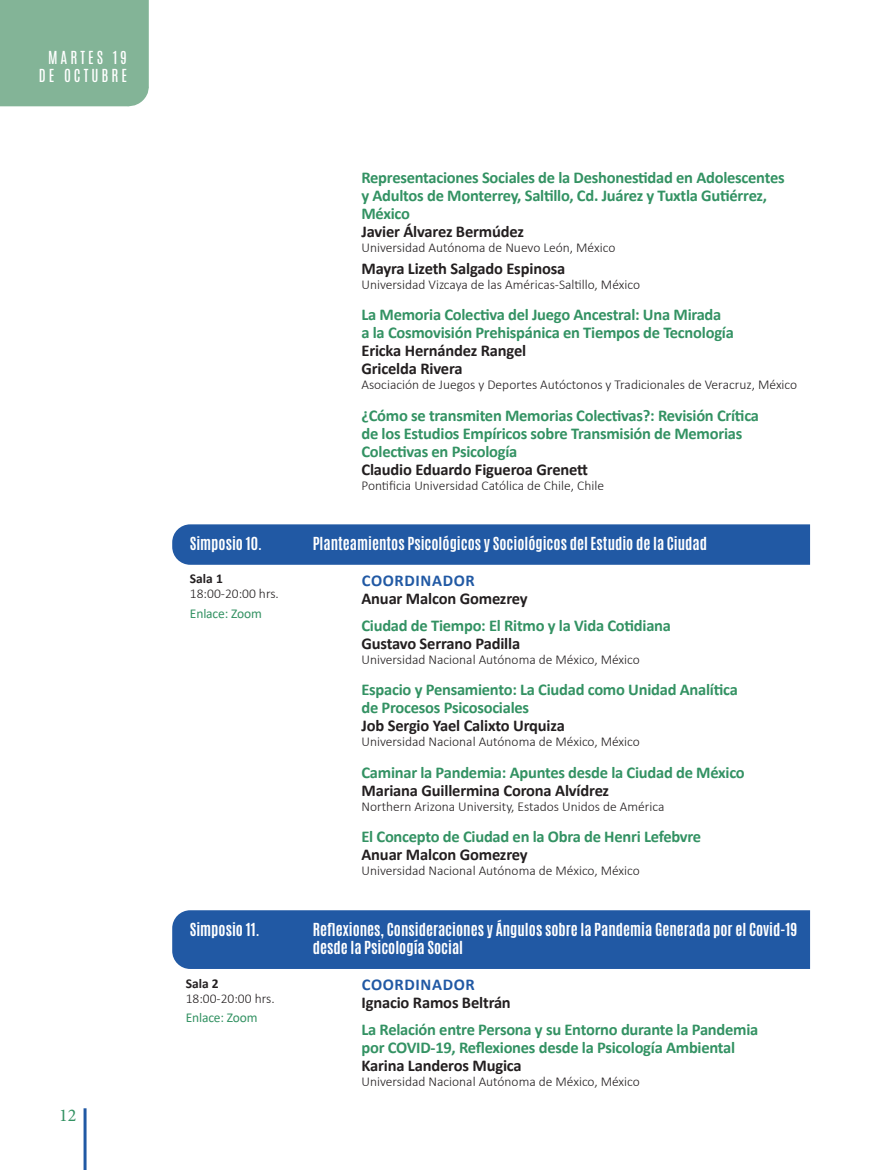
<style>
.page{position:relative;width:893px;height:1170px;background:#fff}
.page>*{position:absolute;margin:0;border:0;box-sizing:border-box;transform-origin:0 0}
.t1{font:18px "Minion Pro";color:#339263}
.titulo_pinencia_verd{font:700 16.5px/18px "Calibri";letter-spacing:-.015em;color:#339263}
.ponentes_nombres{font:700 16.5px "Calibri";letter-spacing:-.01em;color:#231f20}
.COORDINADOR_PRESENTA{font:700 16.5px "Calibri";letter-spacing:.04em;color:#2159a4}
.titulo_propuesta_2{font:700 15px/18px "Antonio";color:#fff}
.t2{font:15px/18px "Antonio";letter-spacing:.2em;color:#fff;text-align:right}
.dependencia{font:300 13.5px "Calibri";color:#231f20}
.zoom{font:13.5px "Calibri";letter-spacing:-.015em;color:#339263}
.SALA{font:700 13.5px "Calibri";color:#231f20}
</style>
<div class="page">
<hr style="left:84px;top:1108px;width:3px;height:61px;background:#2159a4">
<div style="left:0;top:0;width:149px;height:107px;background:#83b497"></div>
<div style="left:172px;top:524px;width:638px;height:40px;background:#2159a4"></div>
<div style="left:172px;top:910px;width:638px;height:58px;background:#2159a4"></div>
<p class="t2" style="left:39px;top:49px;width:90px">MARTES 19<br>DE OCTUBRE</p>
<p class="t1" style="left:59px;top:1103px;width:19px">12</p>
<p class="titulo_pinencia_verd" style="left:361px;top:168px;width:425px">Representaciones Sociales de la Deshonestidad en Adolescentes y Adultos de Monterrey, Saltillo, Cd. Juárez y Tuxtla Gutiérrez,<br>México</p>
<p class="ponentes_nombres" style="left:361px;top:219px;width:164px">Javier Álvarez Bermúdez</p>
<p class="dependencia" style="left:361px;top:239px;width:255px">Universidad Autónoma de Nuevo León, México</p>
<p class="ponentes_nombres" style="left:361px;top:257px;width:205px">Mayra Lizeth Salgado Espinosa</p>
<p class="dependencia" style="left:361px;top:276px;width:280px">Universidad Vizcaya de las Américas-Saltillo, México</p>
<p class="titulo_pinencia_verd" style="left:361px;top:305px;width:374px">La Memoria Colectiva del Juego Ancestral: Una Mirada<br>a la Cosmovisión Prehispánica en Tiempos de Tecnología</p>
<p class="ponentes_nombres" style="left:361px;top:339px;width:166px">Ericka Hernández Rangel</p>
<p class="ponentes_nombres" style="left:361px;top:357px;width:103px">Gricelda Rivera</p>
<p class="dependencia" style="left:361px;top:376px;width:437px">Asociación de Juegos y Deportes Autóctonos y Tradicionales de Veracruz, México</p>
<p class="titulo_pinencia_verd" style="left:361px;top:406px;width:399px">¿Cómo se transmiten Memorias Colectivas?: Revisión Crítica de los Estudios Empíricos sobre Transmisión de Memorias<br>Colectivas en Psicología</p>
<p class="ponentes_nombres" style="left:361px;top:457px;width:228px">Claudio Eduardo Figueroa Grenett</p>
<p class="dependencia" style="left:361px;top:477px;width:244px">Pontificia Universidad Católica de Chile, Chile</p>
<p class="titulo_propuesta_2" style="left:190px;top:535px;width:74px">Simposio 10.</p>
<p class="titulo_propuesta_2" style="left:313px;top:535px;width:396px">Planteamientos Psicológicos y Sociológicos del Estudio de la Ciudad</p>
<p class="SALA" style="left:190px;top:569px;width:34px">Sala 1</p>
<p class="dependencia" style="left:190px;top:585px;width:90px">18:00-20:00 hrs.</p>
<p class="zoom" style="left:190px;top:603px;width:73px">Enlace: Zoom</p>
<p class="COORDINADOR_PRESENTA" style="left:362px;top:568px;width:115px">COORDINADOR</p>
<p class="ponentes_nombres" style="left:361px;top:586px;width:168px">Anuar Malcon Gomezrey</p>
<p class="titulo_pinencia_verd" style="left:361px;top:616px;width:311px">Ciudad de Tiempo: El Ritmo y la Vida Cotidiana</p>
<p class="ponentes_nombres" style="left:361px;top:631px;width:160px">Gustavo Serrano Padilla</p>
<p class="dependencia" style="left:361px;top:651px;width:280px">Universidad Nacional Autónoma de México, México</p>
<p class="titulo_pinencia_verd" style="left:361px;top:680px;width:378px">Espacio y Pensamiento: La Ciudad como Unidad Analítica de Procesos Psicosociales</p>
<p class="ponentes_nombres" style="left:361px;top:714px;width:205px">Job Sergio Yael Calixto Urquiza</p>
<p class="dependencia" style="left:361px;top:733px;width:280px">Universidad Nacional Autónoma de México, México</p>
<p class="titulo_pinencia_verd" style="left:361px;top:763px;width:385px">Caminar la Pandemia: Apuntes desde la Ciudad de México</p>
<p class="ponentes_nombres" style="left:361px;top:778px;width:249px">Mariana Guillermina Corona Alvídrez</p>
<p class="dependencia" style="left:361px;top:797px;width:304px">Northern Arizona University, Estados Unidos de América</p>
<p class="titulo_pinencia_verd" style="left:361px;top:827px;width:341px">El Concepto de Ciudad en la Obra de Henri Lefebvre</p>
<p class="ponentes_nombres" style="left:361px;top:843px;width:168px">Anuar Malcon Gomezrey</p>
<p class="dependencia" style="left:361px;top:862px;width:280px">Universidad Nacional Autónoma de México, México</p>
<p class="titulo_propuesta_2" style="left:190px;top:920px;width:71px">Simposio 11.</p>
<p class="titulo_propuesta_2" style="left:313px;top:920px;width:486px">Reflexiones, Consideraciones y Ángulos sobre la Pandemia Generada por el Covid-19 desde la Psicología Social</p>
<p class="SALA" style="left:186px;top:973px;width:34px">Sala 2</p>
<p class="dependencia" style="left:186px;top:989px;width:90px">18:00-20:00 hrs.</p>
<p class="zoom" style="left:186px;top:1007px;width:73px">Enlace: Zoom</p>
<p class="COORDINADOR_PRESENTA" style="left:362px;top:972px;width:115px">COORDINADOR</p>
<p class="ponentes_nombres" style="left:361px;top:990px;width:151px">Ignacio Ramos Beltrán</p>
<p class="titulo_pinencia_verd" style="left:361px;top:1020px;width:398px">La Relación entre Persona y su Entorno durante la Pandemia por COVID-19, Reflexiones desde la Psicología Ambiental</p>
<p class="ponentes_nombres" style="left:361px;top:1053px;width:162px">Karina Landeros Mugica</p>
<p class="dependencia" style="left:361px;top:1073px;width:280px">Universidad Nacional Autónoma de México, México</p>
</div>
